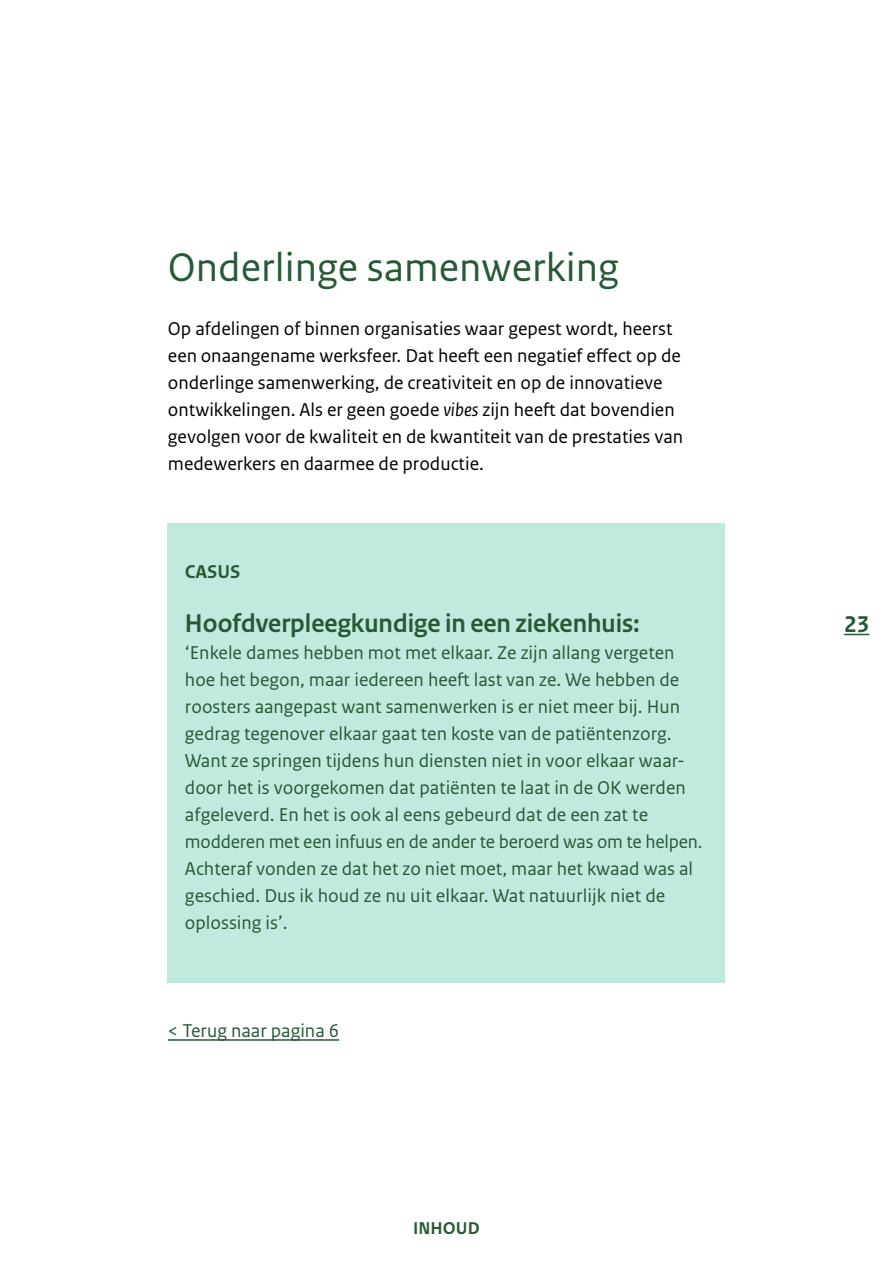
<style>
.page{position:relative;width:893px;height:1263px;background:#fff}
.page>*{position:absolute;margin:0;border:0;box-sizing:border-box;transform-origin:0 0}
.Kop_zonder_nr{font:42px "Rijksoverheid Sans Text";color:#275937}
.t1{font:700 27px "Rijksoverheid Sans Heading";color:#275937}
.t2{font:700 24px "Rijksoverheid Sans Text";color:#275937}
.Broodtekst{font:19.5px/27px "Rijksoverheid Sans Text";color:#275937}
.Broodtekst-2{font:19.5px/27px "Rijksoverheid Sans Text";color:#000}
.t3{font:700 19.5px "Rijksoverheid Sans Text";color:#275937}
.t4{font:700 18px "Rijksoverheid Sans Text";color:#275937}
.s1{font-style:italic}
</style>
<div class="page">
<svg style="left:844px;top:634px;width:25px;height:1px"></svg>
<div style="left:168px;top:524px;width:557px;height:459px;background:#c1eade"></div>
<hr style="left:168px;top:1039px;width:171px;height:2px;background:#275937">
<p class="Kop_zonder_nr" style="left:168px;top:243px;width:453px">Onderlinge samenwerking</p>
<p class="Broodtekst-2" style="left:168px;top:315px;width:517px">Op afdelingen of binnen organisaties waar gepest wordt, heerst een onaangename werksfeer. Dat heeft een negatief effect op de onderlinge samenwerking, de creativiteit en op de innovatieve ontwikkelingen. Als er geen goede <span class="s1">vibes</span> zijn heeft dat bovendien gevolgen voor de kwaliteit en de kwantiteit van de prestaties van medewerkers en daarmee de productie.</p>
<p class="t3" style="left:185px;top:560px;width:57px">CASUS</p>
<p class="t1" style="left:185px;top:608px;width:456px">Hoofdverpleegkundige in een ziekenhuis:</p>
<p class="Broodtekst" style="left:185px;top:639px;width:519px">‘Enkele dames hebben mot met elkaar. Ze zijn allang vergeten hoe het begon, maar iedereen heeft last van ze. We hebben de roosters aangepast want samenwerken is er niet meer bij. Hun gedrag tegenover elkaar gaat ten koste van de patiëntenzorg.<br>Want ze springen tijdens hun diensten niet in voor elkaar waar&shy;door het is voorgekomen dat patiënten te laat in de OK werden afgeleverd. En het is ook al eens gebeurd dat de een zat te modderen met een infuus en de ander te beroerd was om te helpen.<br>Achteraf vonden ze dat het zo niet moet, maar het kwaad was al geschied. Dus ik houd ze nu uit elkaar. Wat natuurlijk niet de oplossing is’.</p>
<p class="Broodtekst" style="left:168px;top:1017px;width:173px">&lt; Terug naar pagina 6</p>
<p class="t4" style="left:413px;top:1218px;width:68px">INHOUD</p>
<p class="t2" style="left:844px;top:610px;width:27px">23</p>
</div>
